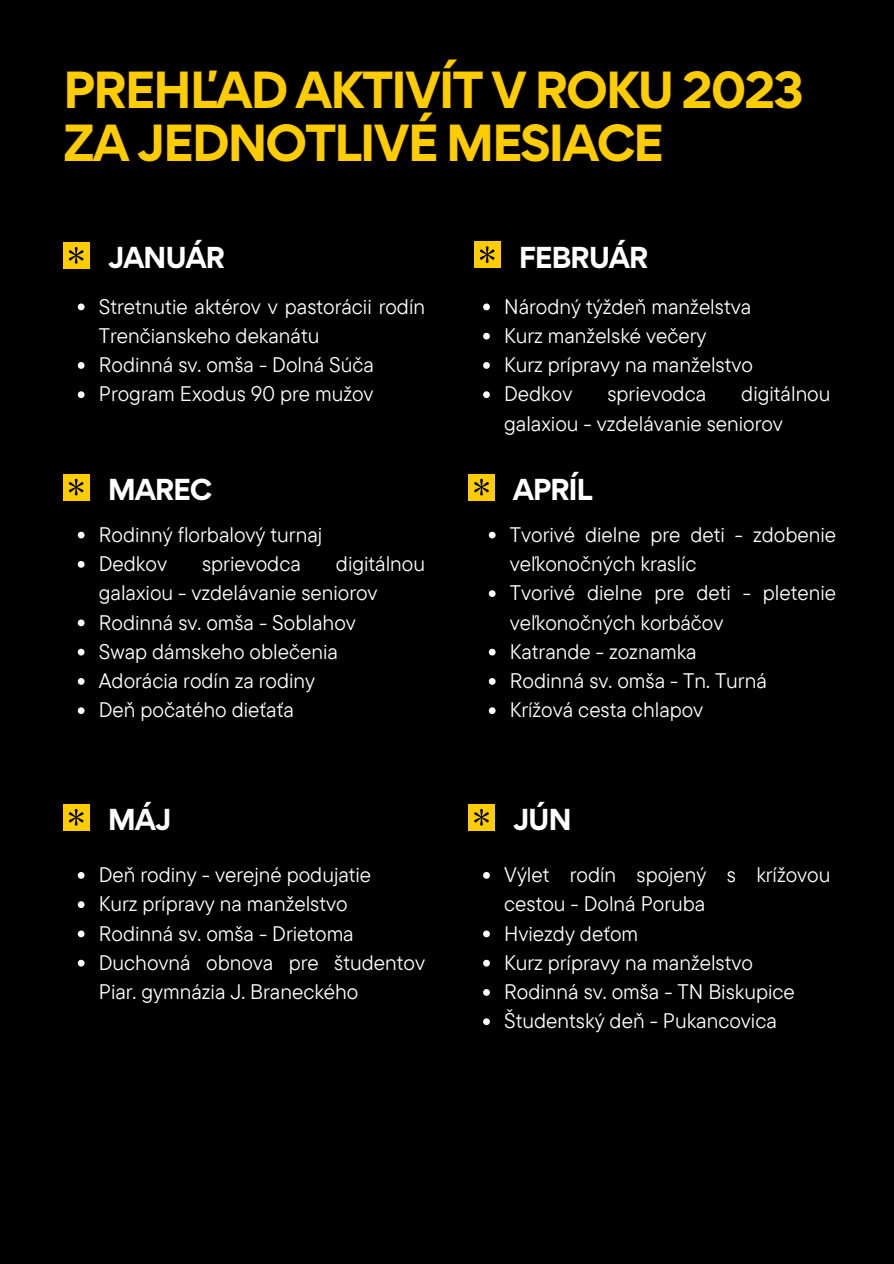
<style>
.page{position:relative;width:894px;height:1264px;background:#fff}
.page>*{position:absolute;margin:0;border:0;box-sizing:border-box;transform-origin:0 0}
.t1{font:700 46.5px/52.8px "Gordita";letter-spacing:-.05em;color:#fc0}
.t2{font:700 27px "Gordita";letter-spacing:-.05em;color:#fff}
.t3{font:21px/29.2px "TT Commons Pro";color:#fff}
</style>
<div class="page">
<div style="left:0;top:0;width:893px;height:1263px;background:#000"></div>
<svg style="left:488px;top:531px;width:7px;height:7px"></svg>
<svg style="left:488px;top:590px;width:7px;height:7px"></svg>
<svg style="left:488px;top:648px;width:7px;height:7px"></svg>
<svg style="left:488px;top:678px;width:7px;height:6px"></svg>
<svg style="left:488px;top:707px;width:7px;height:7px"></svg>
<svg style="left:78px;top:531px;width:6px;height:7px"></svg>
<svg style="left:78px;top:561px;width:6px;height:6px"></svg>
<svg style="left:78px;top:619px;width:6px;height:7px"></svg>
<svg style="left:78px;top:648px;width:6px;height:7px"></svg>
<svg style="left:78px;top:678px;width:6px;height:6px"></svg>
<svg style="left:78px;top:707px;width:6px;height:7px"></svg>
<svg style="left:78px;top:303px;width:6px;height:7px"></svg>
<svg style="left:78px;top:362px;width:6px;height:7px"></svg>
<svg style="left:78px;top:391px;width:6px;height:7px"></svg>
<div style="left:63px;top:242px;width:26px;height:26px;background:#fc0"></div>
<div style="left:63px;top:474px;width:26px;height:26px;background:#fc0"></div>
<div style="left:468px;top:474px;width:26px;height:26px;background:#fc0"></div>
<svg style="left:69px;top:247px;width:14px;height:17px"></svg>
<svg style="left:69px;top:479px;width:14px;height:16px"></svg>
<svg style="left:474px;top:479px;width:14px;height:16px"></svg>
<svg style="left:483px;top:303px;width:6px;height:7px"></svg>
<svg style="left:483px;top:333px;width:6px;height:6px"></svg>
<svg style="left:483px;top:362px;width:6px;height:7px"></svg>
<svg style="left:483px;top:391px;width:6px;height:7px"></svg>
<div style="left:474px;top:242px;width:26px;height:26px;background:#fc0"></div>
<svg style="left:480px;top:246px;width:14px;height:17px"></svg>
<svg style="left:483px;top:872px;width:6px;height:6px"></svg>
<svg style="left:483px;top:930px;width:6px;height:7px"></svg>
<svg style="left:483px;top:959px;width:6px;height:7px"></svg>
<svg style="left:483px;top:989px;width:6px;height:6px"></svg>
<svg style="left:483px;top:1018px;width:6px;height:7px"></svg>
<svg style="left:78px;top:872px;width:6px;height:6px"></svg>
<svg style="left:78px;top:901px;width:6px;height:7px"></svg>
<svg style="left:78px;top:930px;width:6px;height:7px"></svg>
<svg style="left:78px;top:959px;width:6px;height:7px"></svg>
<div style="left:63px;top:804px;width:26px;height:26px;background:#fc0"></div>
<div style="left:468px;top:804px;width:26px;height:26px;background:#fc0"></div>
<svg style="left:69px;top:809px;width:14px;height:16px"></svg>
<svg style="left:474px;top:809px;width:14px;height:16px"></svg>
<h1 class="t1" style="left:63px;top:63px;width:742px">PREHĽAD AKTIVÍT V ROKU 2023<br>ZA JEDNOTLIVÉ MESIACE</h1>
<p class="t2" style="left:108px;top:239px;width:119px">JANUÁR</p>
<p class="t3" style="left:99px;top:291px;width:328px">Stretnutie aktérov v pastorácii rodín<br>Trenčianskeho dekanátu<br>Rodinná sv. omša - Dolná Súča<br>Program Exodus 90 pre mužov</p>
<p class="t2" style="left:518px;top:239px;width:131px">FEBRUÁR</p>
<p class="t3" style="left:504px;top:291px;width:250px">Národný týždeň manželstva<br>Kurz manželské večery<br>Kurz prípravy na manželstvo<br>Dedkov</p>
<p class="t3" style="left:504px;top:379px;width:328px;text-indent:237px">digitálnou galaxiou - vzdelávanie seniorov</p>
<p class="t3" style="left:607px;top:379px;width:100px">sprievodca</p>
<p class="t2" style="left:108px;top:471px;width:106px">MAREC</p>
<p class="t2" style="left:512px;top:471px;width:82px">APRÍL</p>
<p class="t3" style="left:99px;top:519px;width:225px">Rodinný florbalový turnaj<br>Dedkov</p>
<p class="t3" style="left:99px;top:548px;width:328px;text-indent:237px">digitálnou galaxiou - vzdelávanie seniorov<br>Rodinná sv. omša - Soblahov<br>Swap dámskeho oblečenia<br>Adorácia rodín za rodiny<br>Deň počatého dieťaťa</p>
<p class="t3" style="left:202px;top:548px;width:100px">sprievodca</p>
<p class="t3" style="left:509px;top:519px;width:328px">Tvorivé dielne pre deti - zdobenie veľkonočných kraslíc<br>Tvorivé dielne pre deti - pletenie veľkonočných korbáčov<br>Katrande - zoznamka<br>Rodinná sv. omša - Tn. Turná<br>Krížová cesta chlapov</p>
<p class="t2" style="left:108px;top:801px;width:65px">MÁJ</p>
<p class="t2" style="left:512px;top:801px;width:60px">JÚN</p>
<p class="t3" style="left:504px;top:859px;width:328px">Výlet rodín spojený s krížovou cestou - Dolná Poruba<br>Hviezdy deťom<br>Kurz prípravy na manželstvo<br>Rodinná sv. omša - TN Biskupice<br>Študentský deň - Pukancovica</p>
<p class="t3" style="left:99px;top:859px;width:328px">Deň rodiny - verejné podujatie<br>Kurz prípravy na manželstvo<br>Rodinná sv. omša - Drietoma<br>Duchovná obnova pre študentov<br>Piar. gymnázia J. Braneckého</p>
</div>
